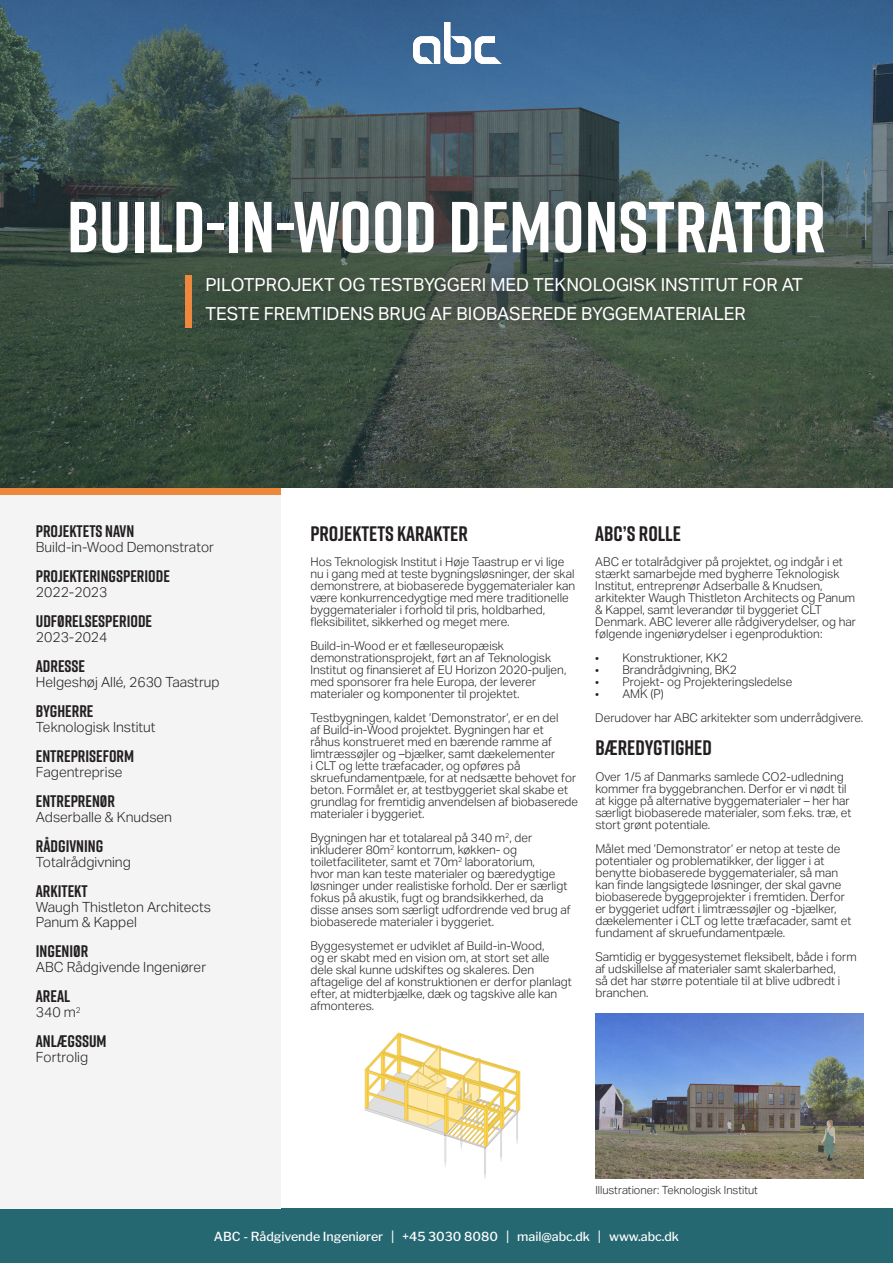
<style>
.page{position:relative;width:893px;height:1263px;background:#fff}
.page>*{position:absolute;margin:0;border:0;box-sizing:border-box;transform-origin:0 0}
.t1{font:700 72px "Rift";color:#fff}
.t2{font:700 21px "Rift";color:#231f20}
.t3{font:18px/28.5px "Aktiv Grotesk";color:#fff}
.t4{font:700 16.8px "Rift";color:#231f20}
.t5{font:300 13.95px "Aktiv Grotesk";color:#231f20}
.t6{font:500 12.45px "Libre Franklin";color:#fff}
.t7{font:300 12px/12px "Aktiv Grotesk";color:#231f20}
.t8{font:300 11.25px "Aktiv Grotesk";color:#231f20}
</style>
<div class="page">
<div style="left:0;top:1209px;width:893px;height:54px;background:#256871"></div>
<div style="left:0;top:0;width:281px;height:1209px;background:#f4f4f4"></div>
<div style="left:0;top:488px;width:281px;height:6px;background:#ed873c"></div>
<svg style="left:0;top:0;width:893px;height:488px;background:#3f585e"></svg>
<div style="left:58px;top:189px;width:778px;height:76px;background:#231f20;opacity:.08"></div>
<div style="left:194px;top:265px;width:619px;height:67px;background:#231f20;opacity:.7"></div>
<div style="left:185px;top:275px;width:7px;height:53px;background:#ed883e"></div>
<img style="left:364px;top:1032px;width:157px;height:146px">
<img style="left:595px;top:1013px;width:268px;height:165px">
<img style="left:413px;top:22px;width:88px;height:41px">
<p class="t1" style="left:67px;top:176px;width:760px">BUILD-IN-WOOD DEMONSTRATOR</p>
<p class="t3" style="left:205px;top:271px;width:599px">PILOTPROJEKT OG TESTBYGGERI MED TEKNOLOGISK INSTITUT FOR AT<br>TESTE FREMTIDENS BRUG AF BIOBASEREDE BYGGEMATERIALER</p>
<p class="t4" style="left:36px;top:519px;width:100px">PROJEKTETS NAVN</p>
<p class="t5" style="left:36px;top:539px;width:180px">Build-in-Wood Demonstrator</p>
<p class="t4" style="left:36px;top:564px;width:136px">PROJEKTERINGSPERIODE</p>
<p class="t5" style="left:36px;top:584px;width:73px">2022-2023</p>
<p class="t4" style="left:36px;top:609px;width:118px">UDFØRELSESPERIODE</p>
<p class="t5" style="left:36px;top:629px;width:73px">2023-2024</p>
<p class="t4" style="left:36px;top:654px;width:51px">ADRESSE</p>
<p class="t5" style="left:36px;top:674px;width:185px">Helgeshøj Allé, 2630 Taastrup</p>
<p class="t4" style="left:36px;top:699px;width:59px">BYGHERRE</p>
<p class="t5" style="left:36px;top:719px;width:121px">Teknologisk Institut</p>
<p class="t4" style="left:36px;top:744px;width:100px">ENTREPRISEFORM</p>
<p class="t5" style="left:36px;top:764px;width:88px">Fagentreprise</p>
<p class="t4" style="left:36px;top:789px;width:81px">ENTREPRENØR</p>
<p class="t5" style="left:36px;top:809px;width:138px">Adserballe &amp; Knudsen</p>
<p class="t4" style="left:36px;top:834px;width:69px">RÅDGIVNING</p>
<p class="t5" style="left:36px;top:854px;width:97px">Totalrådgivning</p>
<p class="t4" style="left:36px;top:879px;width:53px">ARKITEKT</p>
<p class="t5" style="left:36px;top:899px;width:177px">Waugh Thistleton Architects</p>
<p class="t5" style="left:36px;top:914px;width:103px">Panum &amp; Kappel</p>
<p class="t4" style="left:36px;top:939px;width:54px">INGENIØR</p>
<p class="t5" style="left:36px;top:959px;width:172px">ABC Rådgivende Ingeniører</p>
<p class="t4" style="left:36px;top:984px;width:36px">AREAL</p>
<p class="t5" style="left:36px;top:1004px;width:46px">340 m<sup>2</sup></p>
<p class="t4" style="left:36px;top:1029px;width:72px">ANLÆGSSUM</p>
<p class="t5" style="left:36px;top:1049px;width:54px">Fortrolig</p>
<p class="t2" style="left:310px;top:518px;width:159px">PROJEKTETS KARAKTER</p>
<p class="t2" style="left:595px;top:518px;width:87px">ABC’S ROLLE</p>
<p class="t7" style="left:595px;top:556px;width:262px">ABC er totalrådgiver på projektet, og indgår i et stærkt samarbejde med bygherre Teknologisk Institut, entreprenør Adserballe &amp; Knudsen, arkitekter Waugh Thistleton Architects og Panum &amp; Kappel, samt leverandør til byggeriet CLT Denmark. ABC leverer alle rådgiverydelser, og har følgende ingeniørydelser i egenproduktion:</p>
<p class="t7" style="left:595px;top:652px;width:134px">• Konstruktioner, KK2</p>
<p class="t7" style="left:595px;top:664px;width:143px">• Brandrådgivning, BK2</p>
<p class="t7" style="left:595px;top:676px;width:199px">• Projekt- og Projekteringsledelse</p>
<p class="t7" style="left:595px;top:688px;width:70px">• AMK (P)</p>
<p class="t7" style="left:595px;top:712px;width:269px">Derudover har ABC arkitekter som underrådgivere.</p>
<p class="t7" style="left:310px;top:556px;width:266px">Hos Teknologisk Institut i Høje Taastrup er vi lige nu i gang med at teste bygningsløsninger, der skal demonstrere, at biobaserede byggematerialer kan være konkurrencedygtige med mere traditionelle byggematerialer i forhold til pris, holdbarhed, fleksibilitet, sikkerhed og meget mere.</p>
<p class="t7" style="left:310px;top:640px;width:257px">Build-in-Wood er et fælleseuropæisk demonstrationsprojekt, ført an af Teknologisk Institut og finansieret af EU Horizon 2020-puljen, med sponsorer fra hele Europa, der leverer materialer og komponenter til projektet.</p>
<p class="t7" style="left:310px;top:712px;width:269px">Testbygningen, kaldet ’Demonstrator’, er en del<br>af Build-in-Wood projektet. Bygningen har et<br>råhus konstrueret med en bærende ramme af limtræssøjler og –bjælker, samt dækelementer<br>i CLT og lette træfacader, og opføres på skruefundamentpæle, for at nedsætte behovet for beton. Formålet er, at testbyggeriet skal skabe et grundlag for fremtidig anvendelsen af biobaserede materialer i byggeriet.</p>
<p class="t7" style="left:310px;top:832px;width:262px">Bygningen har et totalareal på 340 m<sup>2</sup>, der inkluderer 80m<sup>2</sup> kontorrum, køkken- og toiletfaciliteter, samt et 70m<sup>2</sup> laboratorium,<br>hvor man kan teste materialer og bæredygtige løsninger under realistiske forhold. Der er særligt fokus på akustik, fugt og brandsikkerhed, da disse anses som særligt udfordrende ved brug af biobaserede materialer i byggeriet.</p>
<p class="t7" style="left:310px;top:940px;width:263px">Byggesystemet er udviklet af Build-in-Wood,<br>og er skabt med en vision om, at stort set alle dele skal kunne udskiftes og skaleres. Den aftagelige del af konstruktionen er derfor planlagt efter, at midterbjælke, dæk og tagskive alle kan afmonteres.</p>
<p class="t2" style="left:595px;top:733px;width:118px">BÆREDYGTIGHED</p>
<p class="t7" style="left:595px;top:771px;width:258px">Over 1/5 af Danmarks samlede CO2-udledning kommer fra byggebranchen. Derfor er vi nødt til at kigge på alternative byggematerialer – her har særligt biobaserede materialer, som f.eks. træ, et stort grønt potentiale.</p>
<p class="t7" style="left:595px;top:843px;width:258px">Målet med ’Demonstrator’ er netop at teste de potentialer og problematikker, der ligger i at benytte biobaserede byggematerialer, så man kan finde langsigtede løsninger, der skal gavne biobaserede byggeprojekter i fremtiden. Derfor er byggeriet udført i limtræssøjler og -bjælker, dækelementer i CLT og lette træfacader, samt et fundament af skruefundamentpæle.</p>
<p class="t7" style="left:595px;top:951px;width:263px">Samtidig er byggesystemet fleksibelt, både i form af udskillelse af materialer samt skalerbarhed,<br>så det har større potentiale til at blive udbredt i branchen.</p>
<p class="t8" style="left:595px;top:1184px;width:164px">Illustrationer: Teknologisk Institut</p>
<p class="t6" style="left:214px;top:1229px;width:466px">ABC - Rådgivende Ingeniører | +45 3030 8080 | mail@abc.dk | www.abc.dk</p>
</div>
